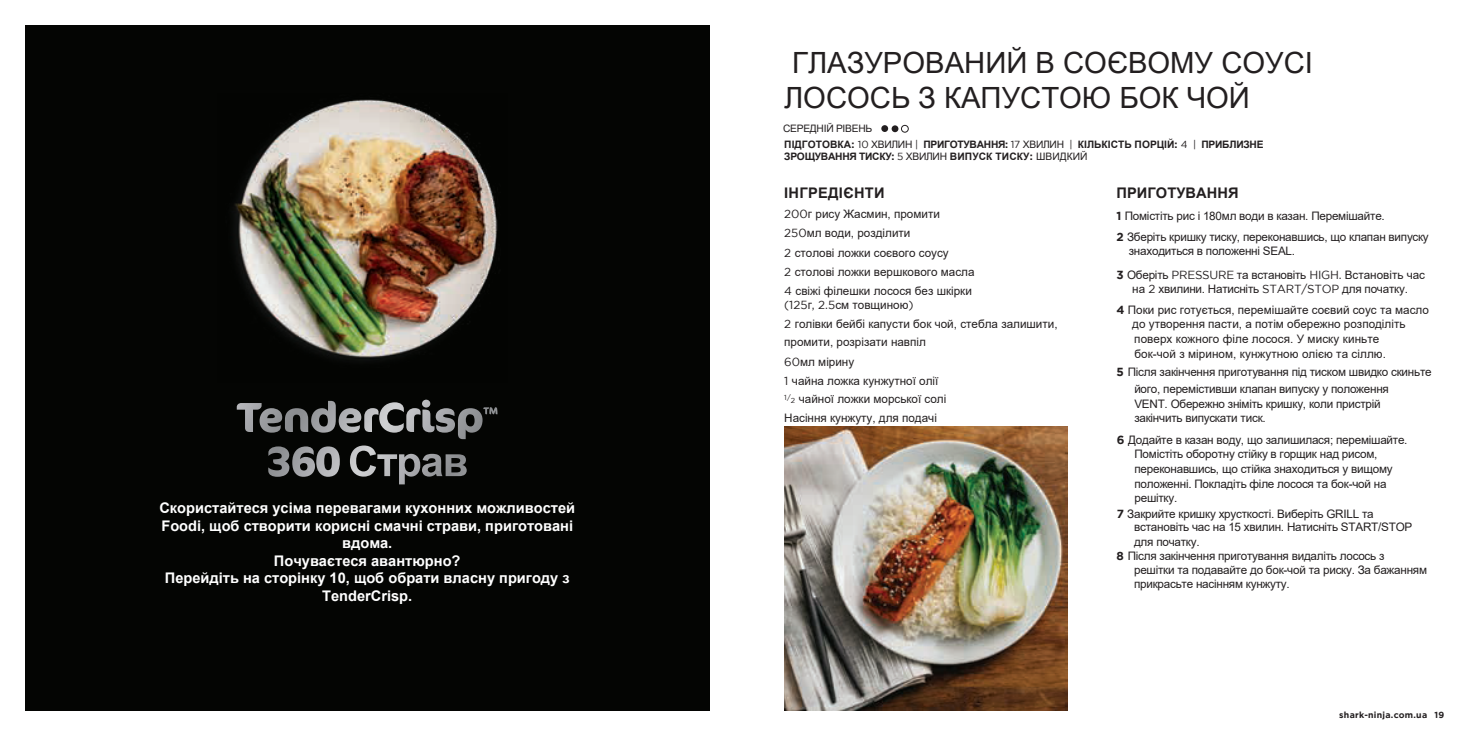
<style>
.page{position:relative;width:1469px;height:735px;background:#fff}
.page>*{position:absolute;margin:0;border:0;box-sizing:border-box;transform-origin:0 0}
.t1{font:29.22px/35px "Arial";color:#231f20}
.t2{font:700 14.7px/17.5px "Arial";color:#fff;text-align:center}
.t3{font:700 14.7px "Arial";letter-spacing:.01em;color:#231f20}
.t4{font:11.72px/21.7px "Arial";letter-spacing:-.02em;color:#231f20}
.t5{font:11.72px/19.2px "Arial";color:#231f20}
.t6{font:11.72px/14.9px "Arial";letter-spacing:.005em;color:#231f20}
.t7{font:700 10.15px/15.9px "Arial";color:#231f20}
.t8{font:700 10.15px "Arial";letter-spacing:-.025em;color:#231f20}
.t9{font:700 8.75px "Gotham";letter-spacing:.03em;color:#231f20}
.s1{font-weight:400}
.s2{font-family:"Gotham"}
.s3{font-family:"Gotham";font-weight:400}
.s4{font-family:"Gotham";font-weight:700}
.s5{font-family:"Gotham";font-size:7.35px}
</style>
<div class="page">
<div style="left:25px;top:25px;width:684px;height:684px;background:#040503"></div>
<svg style="left:237px;top:399px;width:260px;height:40px"></svg>
<svg style="left:268px;top:446px;width:72px;height:30px"></svg>
<svg style="left:350px;top:445px;width:117px;height:39px"></svg>
<div style="left:881px;top:125px;width:7px;height:7px;background:#231f20;border-radius:50%"></div>
<div style="left:891px;top:125px;width:7px;height:7px;background:#231f20;border-radius:50%"></div>
<div style="left:901px;top:125px;width:7px;height:7px;border:1px solid #231f20;border-radius:50%"></div>
<img style="left:784px;top:426px;width:283px;height:283px">
<img style="left:234px;top:99px;width:264px;height:261px">
<p class="t2" style="left:159px;top:499px;width:417px">Скористайтеся усіма перевагами кухонних можливостей Foodi, щоб створити корисні смачні страви, приготовані вдома.<br>Почуваєтеся авантюрно?<br>Перейдіть на сторінку 10, щоб обрати власну пригоду з TenderCrisp.</p>
<h1 class="t1" style="left:784px;top:45px;width:530px">ГЛАЗУРОВАНИЙ В СОЄВОМУ СОУСІ<br>ЛОСОСЬ З КАПУСТОЮ БОК ЧОЙ</h1>
<p class="t7" style="left:783px;top:121px;width:482px"><span class="s1">СЕРЕДНІЙ РІВЕНЬ<br></span>ПІДГОТОВКА<span class="s2">:</span> <span class="s3">10</span> <span class="s1">ХВИЛИН</span> <span class="s3">|</span> ПРИГОТУВАННЯ<span class="s2">:</span> <span class="s3">17</span> <span class="s1">ХВИЛИН</span> <span class="s3">|</span> КІЛЬКІСТЬ ПОРЦІЙ<span class="s2">:</span> <span class="s3">4 |</span> ПРИБЛИЗНЕ</p>
<p class="t8" style="left:784px;top:149px;width:305px">ЗРОЩУВАННЯ ТИСКУ<span class="s2">:</span> <span class="s3">5</span> <span class="s1">ХВИЛИН</span> ВИПУСК ТИСКУ<span class="s2">:</span> <span class="s1">ШВИДКИЙ</span></p>
<p class="t3" style="left:1116px;top:183px;width:124px">ПРИГОТУВАННЯ</p>
<p class="t4" style="left:1116px;top:204px;width:314px"><span class="s4">1</span> Помістіть рис і 180мл води в казан. Перемішайте.<br><span class="s4">2</span> Зберіть кришку тиску, переконавшись, що клапан випуску</p>
<p class="t4" style="left:1116px;top:239px;width:310px;line-height:23.4px;text-indent:12px">знаходиться в положенні SEAL.<br><span class="s4">3</span> Оберіть <span class="s2">PRESSURE</span> та встановіть <span class="s2">HIGH.</span> Встановіть час</p>
<p class="t5" style="left:1116px;top:277px;width:314px;line-height:21.7px;text-align:center">на <span class="s2">2</span> хвилини. Натисніть <span class="s2">START/STOP</span> для початку.<br><span class="s4">4</span> Поки рис готується, перемішайте соєвий соус та масло</p>
<p class="t6" style="left:1132px;top:316px;width:275px">до утворення пасти, а потім обережно розподіліть поверх кожного філе лосося. У миску киньте бок-чой з мірином, кунжутною олією та сіллю.</p>
<p class="t4" style="left:1134px;top:363px;width:299px;line-height:16.8px;text-indent:-18px"><span class="s4">5</span> Після закінчення приготування під тиском швидко скиньте його, перемістивши клапан випуску у положення</p>
<p class="t4" style="left:1134px;top:396px;width:248px;line-height:14.7px">VENT. Обережно зніміть кришку, коли пристрій закінчить випускати тиск.</p>
<p class="t4" style="left:1116px;top:428px;width:292px"><span class="s4">6</span> Додайте в казан воду, що залишилася; перемішайте.</p>
<p class="t4" style="left:1134px;top:443px;width:244px">Помістіть оборотну стійку в горщик над рисом,</p>
<p class="t4" style="left:1134px;top:457px;width:260px">переконавшись, що стійка знаходиться у вищому</p>
<p class="t4" style="left:1134px;top:472px;width:253px">положенні. Покладіть філе лосося та бок-чой на</p>
<p class="t4" style="left:1134px;top:487px;width:44px">решітку.</p>
<p class="t4" style="left:1116px;top:502px;width:258px"><span class="s4">7</span> Закрийте кришку хрусткості. Виберіть GRILL та</p>
<p class="t4" style="left:1134px;top:516px;width:279px">встановіть час на 15 хвилин. Натисніть START/STOP</p>
<p class="t4" style="left:1134px;top:530px;width:67px">для початку.</p>
<p class="t4" style="left:1116px;top:545px;width:269px"><span class="s4">8</span> Після закінчення приготування видаліть лосось з</p>
<p class="t4" style="left:1134px;top:562px;width:294px;line-height:14px">решітки та подавайте до бок-чой та риску. За бажанням прикрасьте насінням кунжуту.</p>
<p class="t3" style="left:784px;top:183px;width:102px">ІНГРЕДІЄНТИ</p>
<p class="t5" style="left:784px;top:204px;width:192px"><span class="s2">200</span>г рису Жасмин, промити<br><span class="s2">250</span>мл води, розділити<br><span class="s2">2</span> столові ложки соєвого соусу<br><span class="s2">2</span> столові ложки вершкового масла<br><span class="s2">4</span> свіжі філешки лосося без шкірки</p>
<p class="t5" style="left:784px;top:296px;width:275px;line-height:18.4px"><span class="s2">(125</span>г<span class="s2">, 2.5</span>см товщиною<span class="s2">)<br>2</span> голівки бейбі капусти бок чой, стебла залишити, промити, розрізати навпіл</p>
<p class="t5" style="left:784px;top:352px;width:164px"><span class="s2">60</span>мл мірину<br><span class="s2">1</span> чайна ложка кунжутної олії<br><sup>1/</sup><span class="s5">2</span> чайної ложки морської солі<br>Насіння кунжуту, для подачі</p>
<p class="t9" style="left:1339px;top:709px;width:106px">shark-ninja.com.ua 19</p>
</div>
